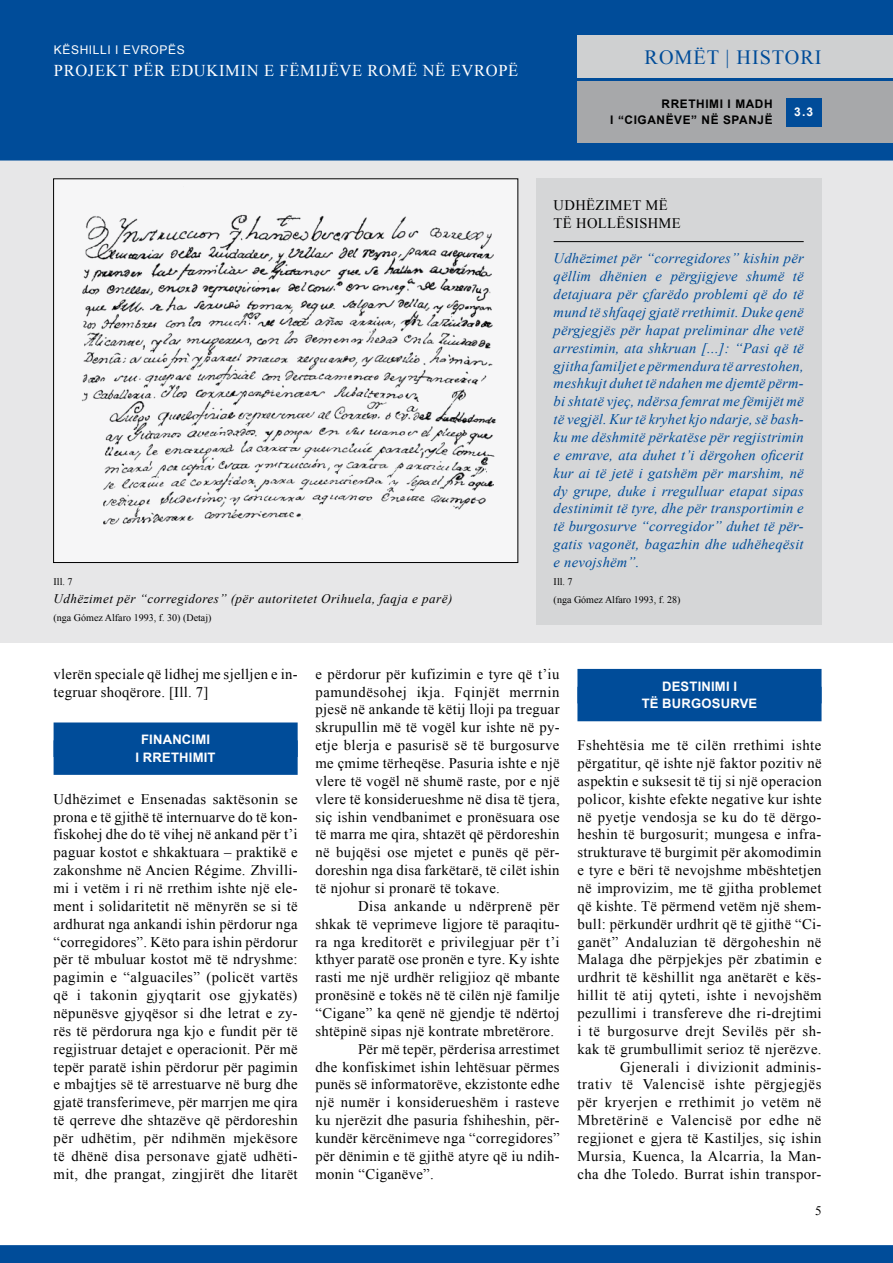
<style>
.page{position:relative;width:893px;height:1263px;background:#fff}
.page>*{position:absolute;margin:0;border:0;box-sizing:border-box;transform-origin:0 0}
.t1{font:20.25px "Times New Roman";letter-spacing:.045em;color:#004c99}
.t2{font:16.5px "Times New Roman";letter-spacing:.04em;color:#fff}
.t3{font:14.7px/17.9px "Times New Roman";letter-spacing:.025em;color:#000;text-align:justify}
.t4{font:italic 14.55px/17.9px "Times New Roman";letter-spacing:.015em;color:#004c99;text-align:justify}
.t5{font:14.55px/17.9px "Times New Roman";letter-spacing:.025em;color:#000}
.t6{font:italic 13.05px "Times New Roman";letter-spacing:.035em;color:#000}
.t7{font:700 13.05px/17.9px "Arial";letter-spacing:.015em;color:#fff;text-align:center}
.t8{font:12px "Arial";letter-spacing:.05em;color:#fff}
.t9{font:700 12px "Arial";color:#fff}
.t10{font:700 11.85px/16px "Arial";letter-spacing:.05em;color:#000;text-align:right}
.t11{font:10.05px/17.9px "Times New Roman";color:#000}
</style>
<div class="page">
<div style="left:0;top:153px;width:893px;height:490px;background:#e7e7e8"></div>
<div style="left:0;top:0;width:893px;height:161px;background:#004c99"></div>
<div style="left:577px;top:81px;width:316px;height:62px;background:#a7a8aa"></div>
<div style="left:577px;top:36px;width:316px;height:42px;background:#cfd0d1"></div>
<div style="left:786px;top:98px;width:35px;height:28px;background:#004c99"></div>
<div style="left:0;top:1245px;width:893px;height:18px;background:#004c99"></div>
<img style="left:56px;top:181px;width:460px;height:380px">
<div style="left:536px;top:179px;width:285px;height:446px;background:#d5d6d7"></div>
<hr style="left:554px;top:241px;width:250px;height:1px;background:#000">
<div style="left:54px;top:722px;width:244px;height:35px;background:#004c99"></div>
<div style="left:54px;top:740px;width:244px;height:35px;background:#004c99"></div>
<div style="left:577px;top:669px;width:244px;height:34px;background:#004c99"></div>
<div style="left:577px;top:687px;width:244px;height:34px;background:#004c99"></div>
<p class="t8" style="left:54px;top:42px;width:132px">KËSHI LLI I EVROPËS</p>
<p class="t2" style="left:54px;top:59px;width:22px">Projekt</p>
<p class="t2" style="left:134px;top:59px;width:353px">Për Edukimin e fëmijëve romë nË Evrop</p>
<p class="t2" style="left:508px;top:59px;width:12px">ë</p>
<p class="t11" style="left:54px;top:572px;width:20px">Ill. 7</p>
<p class="t6" style="left:54px;top:589px;width:400px">Udhëzimet për “corregidores” (për autoritetet Orihuela, faqja e parë)</p>
<p class="t11" style="left:54px;top:608px;width:159px">(nga Gómez Alfaro 1993, f. 30) (Detaj)</p>
<h1 class="t1" style="left:645px;top:44px;width:177px">ROMËT | HISTORI</h1>
<p class="t9" style="left:794px;top:104px;width:21px">3.3</p>
<p class="t10" style="left:610px;top:97px;width:164px">RRETHIMI I MADH<br>I “CIGANËVE” NË SPANJË</p>
<p class="t5" style="left:554px;top:196px;width:126px">Udhëzimet më të hollës ishme</p>
<p class="t4" style="left:554px;top:249px;width:252px">Udhëzimet për “corregidores” kishin për qëllim dhënien e përgjigjeve shumë të detajuara për çfarëdo problemi që do të mund të shfaqej gjatë rrethimit. Duke qenë përgjegjës për hapat preliminar dhe vetë arrestimin, ata shkruan [...]: “Pasi që të gjitha familjet e përmendura të arrestohen, meshkujt duhet të ndahen me djemtë përm&shy;bi shtatë vjeç, ndërsa femrat me fëmijët më të vegjël. Kur të kryhet kjo ndarje, së bash&shy;ku me dëshmitë përkatëse për regjistrimin e emrave, ata duhet t’i dërgohen oficerit kur ai të jetë i gatshëm për marshim, në dy grupe, duke i rregulluar etapat sipas destinimit të tyre, dhe për transportimin e të burgosurve “corregidor” duhet të për&shy;gatis vagonët, bagazhin dhe udhëheqësit e nevojshëm”.</p>
<p class="t11" style="left:554px;top:572px;width:128px">Ill. 7<br>(nga Gómez Alfaro 1993, f. 28)</p>
<p class="t3" style="left:54px;top:665px;width:246px">vlerën speciale që lidhej me sjelljen e in&shy;tegruar shoqërore. [Ill. 7]</p>
<p class="t7" style="left:136px;top:731px;width:35px">FINANCIMI<br>I RRETHIMIT</p>
<p class="t3" style="left:54px;top:790px;width:246px">Udhëzimet e Ensenadas saktësonin se prona e të gjithë të internuarve do të kon&shy;fiskohej dhe do të vihej në ankand për t’i paguar kostot e shkaktuara – praktikë e zakonshme në Ancien Régime. Zhvilli&shy;mi i vetëm i ri në rrethim ishte një ele&shy;ment i solidaritetit në mënyrën se si të ardhurat nga ankandi ishin përdorur nga “corregidores”. Këto para ishin përdorur për të mbuluar kostot më të ndryshme: pagimin e “alguaciles” (policët vartës që i takonin gjyqtarit ose gjykatës) nëpunësve gjyqësor si dhe letrat e zy&shy;rës të përdorura nga kjo e fundit për të regjistruar detajet e operacionit. Për më tepër paratë ishin përdorur për pagimin e mbajtjes së të arrestuarve në burg dhe gjatë transferimeve, për marrjen me qira të qerreve dhe shtazëve që përdoreshin për udhëtim, për ndihmën mjekësore të dhënë disa personave gjatë udhëti&shy;mit, dhe prangat, zingjirët dhe litarët</p>
<p class="t3" style="left:315px;top:665px;width:246px">e përdorur për kufizimin e tyre që t’iu pamundësohej ikja. Fqinjët merrnin pjesë në ankande të këtij lloji pa treguar skrupullin më të vogël kur ishte në py&shy;etje blerja e pasurisë së të burgosurve me çmime tërheqëse. Pasuria ishte e një vlere të vogël në shumë raste, por e një vlere të konsiderueshme në disa të tjera, siç ishin vendbanimet e pronësuara ose të marra me qira, shtazët që përdoreshin në bujqësi ose mjetet e punës që për&shy;doreshin nga disa farkëtarë, të cilët ishin të njohur si pronarë të tokave.</p>
<p class="t3" style="left:358px;top:897px;width:203px">Disa ankande u ndërprenë për</p>
<p class="t3" style="left:315px;top:915px;width:246px">shkak të veprimeve ligjore të paraqitu-</p>
<p class="t3" style="left:315px;top:932px;width:246px">ra nga kreditorët e privilegjuar për t’i</p>
<p class="t3" style="left:315px;top:950px;width:245px">kthyer paratë ose pronën e tyre. Ky ishte</p>
<p class="t3" style="left:315px;top:968px;width:246px">rasti me një urdhër religjioz që mbante</p>
<p class="t3" style="left:315px;top:986px;width:246px">pronësinë e tokës në të cilën një familje</p>
<p class="t3" style="left:315px;top:1004px;width:246px">“Cigane” ka qenë në gjendje të ndërtoj</p>
<p class="t3" style="left:315px;top:1022px;width:240px">shtëpinë sipas një kontrate mbretërore.</p>
<p class="t3" style="left:358px;top:1040px;width:203px">Për më tepër, përderisa arrestimet</p>
<p class="t3" style="left:315px;top:1057px;width:246px">dhe konfiskimet ishin lehtësuar përmes</p>
<p class="t3" style="left:315px;top:1075px;width:246px">punës së informatorëve, ekzistonte edhe</p>
<p class="t3" style="left:315px;top:1093px;width:245px">një numër i konsiderueshëm i rasteve</p>
<p class="t3" style="left:315px;top:1111px;width:246px">ku njerëzit dhe pasuria fshiheshin, për-</p>
<p class="t3" style="left:315px;top:1129px;width:246px">kundër kërcënimeve nga “corregidores”</p>
<p class="t3" style="left:315px;top:1147px;width:246px">për dënimin e të gjithë atyre që iu ndih-</p>
<p class="t3" style="left:315px;top:1165px;width:120px">monin “Ciganëve”.</p>
<p class="t7" style="left:662px;top:677px;width:35px">DESTINIMI</p>
<p class="t7" style="left:642px;top:677px;width:108px;text-align:left;text-indent:92px">I<br>TË BURGOSURVE</p>
<p class="t3" style="left:577px;top:736px;width:246px;text-align:right">Fshehtësia me të cilën rrethimi ishte përgatitur, që ishte një faktor pozitiv në aspektin e suksesit të tij si një operacion policor, kishte efekte negative kur ishte në pyetje vendosja se ku do të dërgo&shy;heshin të burgosurit; mungesa e infra&shy;strukturave të burgimit për akomodimin e tyre e bëri të nevojshme mbështetjen në improvizim, me të gjitha problemet që kishte. Të përmend vetëm një shem&shy;bull: përkundër urdhrit që të gjithë “Ci&shy;ganët” Andaluzian të dërgoheshin në Malaga dhe përpjekjes për zbatimin e urdhrit të këshillit nga anëtarët e kës&shy;hillit të atij qyteti, ishte i nevojshëm pezullimi i transfereve dhe ri-drejtimi i të burgosurve drejt Sevilës për sh&shy;kak të grumbullimit serioz të njerëzve.<br>Gjenerali i divizionit adminis-<br>trativ të Valencisë ishte përgjegjës për kryerjen e rrethimit jo vetëm në Mbretërinë e Valencisë por edhe në regjionet e gjera të Kastiljes, siç ishin Mursia, Kuenca, la Alcarria, la Man&shy;cha dhe Toledo. Burrat ishin transpor-</p>
</div>
